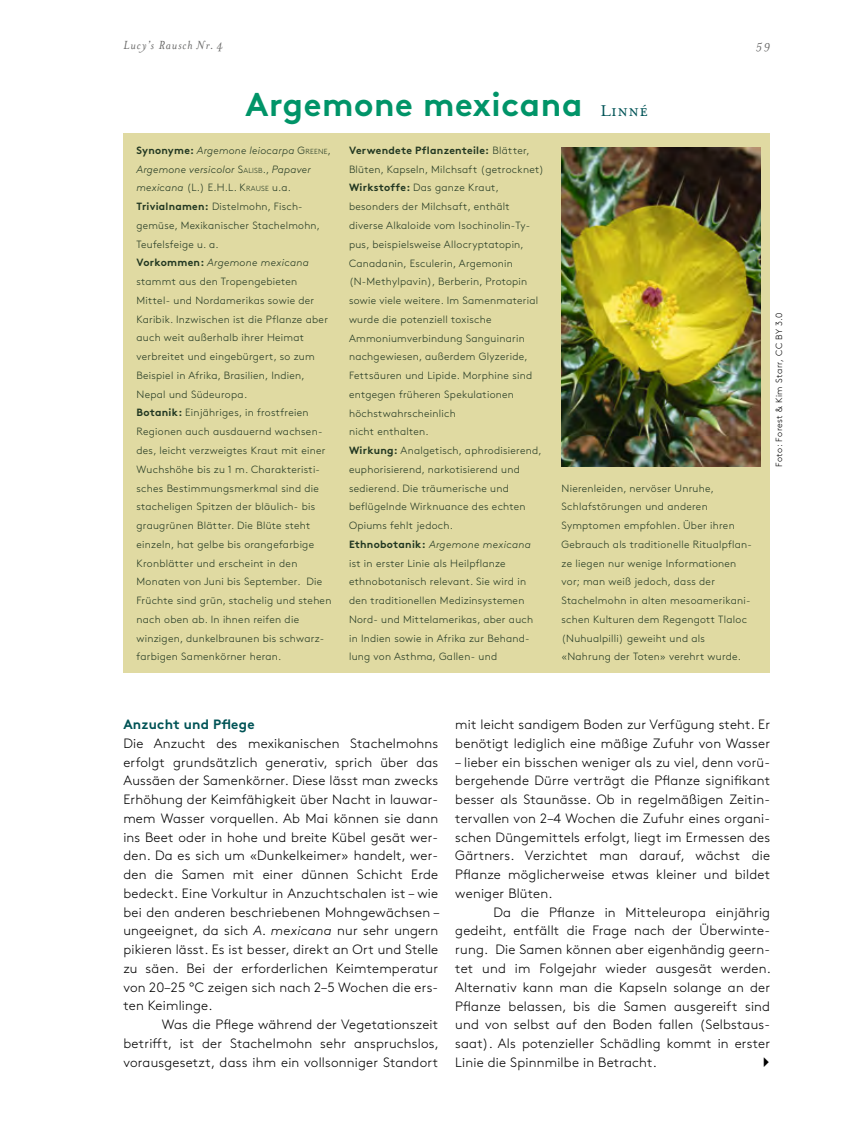
<style>
.page{position:relative;width:851px;height:1127px;background:#fff}
.page>*{position:absolute;margin:0;border:0;box-sizing:border-box;transform-origin:0 0}
.t1{font:700 33px "Brown Std";letter-spacing:.02em;color:#009468}
.t2{font:300 13.5px/18.8px "Brown Std";letter-spacing:.015em;color:#000;text-align:justify}
.t3{font:italic 13.5px "Mrs Eaves";letter-spacing:.06em;color:#686867}
.t4{font:700 13.5px "Brown Std";letter-spacing:.015em;color:#005356}
.t5{font:300 10.5px/18.8px "Brown Std";letter-spacing:.025em;color:#213721}
.t6{font:300 9px "Brown Std";letter-spacing:.05em;color:#000}
.s1{font-family:"Mrs Eaves Small Caps";font-weight:400;font-size:18px;color:#005356}
.s2{font-weight:700}
.s3{font-style:italic}
.s4{font-style:inherit}
.s5{font-size:7.35px}
</style>
<div class="page">
<div style="left:124px;top:133px;width:645px;height:540px;background:#e0daa2"></div>
<img style="left:561px;top:148px;width:199px;height:319px">
<p class="t3" style="left:123px;top:37px;width:101px">Lucy’s Rausch Nr. 4</p>
<p class="t3" style="left:756px;top:37px;width:16px">59</p>
<h1 class="t1" style="left:245px;top:85px;width:404px">Argemone mexicana <span class="s1">Linné</span></h1>
<p class="t5" style="left:136px;top:141px;width:196px"><span class="s2">Synonyme:</span> <span class="s3">Argemone leiocarpa</span> <span class="s4">G</span><span class="s5">REENE</span><span class="s4">, </span><span class="s3">Argemone versicolor</span> <span class="s4">S</span><span class="s5">ALISB</span> <span class="s4">.,</span> <span class="s3">Papaver mexicana</span> <span class="s4">(L.) E.H .L. K</span><span class="s5">RAUSE</span> u.a.<br><span class="s2">Trivialnamen:</span> Distelmohn, Fisch&shy;gemüse, Mexikanischer Stachelmohn, Teufelsfeige u. a.<br><span class="s2">Vorkommen:</span> <span class="s3">Argemone mexicana </span>stammt aus den Tropengebieten Mittel- und Nordamerikas sowie der Karibik. Inzwischen ist die Pflanze aber auch weit außerhalb ihrer Heimat verbreitet und eingebürgert, so zum Beispiel in Afrika, Brasilien, Indien, Nepal und Südeuropa.<br><span class="s2">Botanik:</span> Einjähriges, in frostfreien Regionen auch ausdauernd wachsen&shy;des, leicht verzweigtes Kraut mit einer Wuchshöhe bis zu 1 m. Charakteristi&shy;sches Bestimmungsmerkmal sind die stacheligen Spitzen der bläulich- bis graugrünen Blätter. Die Blüte steht einzeln, hat gelbe bis orangefarbige Kronblätter und erscheint in den Monaten von Juni bis September. Die Früchte sind grün, stachelig und stehen nach oben ab. In ihnen reifen die winzigen, dunkelbraunen bis schwarz&shy;farbigen Samenkörner heran.</p>
<p class="t5" style="left:349px;top:141px;width:196px"><span class="s2">Verwendete Pflanzenteile:</span> Blätter, Blüten, Kapseln, Milchsaft (getrocknet)<br><span class="s2">Wirkstoffe:</span> Das ganze Kraut, besonders der Milchsaft, enthält diverse Alkaloide vom Isochinolin-Ty&shy;pus, beispielsweise Allocryptatopin, Canadanin, Esculerin, Argemonin<br>(N- Methylpavin), Berberin, Protopin sowie viele weitere. Im Samenmaterial wurde die potenziell toxische Ammoniumverbindung Sanguinarin nachgewiesen, außerdem Glyzeride, Fettsäuren und Lipide. Morphine sind entgegen früheren Spekulationen höchstwahrscheinlich<br>nicht enthalten.<br><span class="s2">Wirkung:</span> Analgetisch, aphrodisierend, euphorisierend, narkotisierend und sedierend. Die träumerische und beflügelnde Wirknuance des echten Opiums fehlt jedoch.<br><span class="s2">Ethnobotanik:</span> <span class="s3">Argemone mexicana </span>ist in erster Linie als Heilpflanze ethnobotanisch relevant. Sie wird in den traditionellen Medizinsystemen Nord- und Mittelamerikas, aber auch in Indien sowie in Afrika zur Behand&shy;lung von Asthma, Gallen- und</p>
<p class="t5" style="left:561px;top:479px;width:192px">Nierenleiden, nervöser Unruhe, Schlafstörungen und anderen Symptomen empfohlen. Über ihren Gebrauch als traditionelle Ritualpflan&shy;ze liegen nur wenige Informationen vor; man weiß jedoch, dass der Stachelmohn in alten mesoamerikani&shy;schen Kulturen dem Regengott Tlaloc (Nuhualpilli) geweiht und als «Nahrung der Toten» verehrt wurde.</p>
<p class="t6" style="left:773px;top:466px;width:155px;rotate:-90deg">Foto: Forest &amp; Kim Starr, CC BY 3.0</p>
<p class="t4" style="left:123px;top:716px;width:133px">Anzucht und Pflege</p>
<p class="t2" style="left:123px;top:734px;width:317px">Die Anzucht des mexikanischen Stachelmohns erfolgt grundsätzlich generativ, sprich über das Aussäen der Samenkörner. Diese lässt man zwecks Erhöhung der Keimfähigkeit über Nacht in lauwar&shy;mem Wasser vorquellen. Ab Mai können sie dann ins Beet oder in hohe und breite Kübel gesät wer&shy;den. Da es sich um «Dunkelkeimer» handelt, wer&shy;den die Samen mit einer dünnen Schicht Erde bedeckt. Eine Vorkultur in Anzuchtschalen ist – wie bei den anderen beschriebenen Mohngewächsen – ungeeignet, da sich <span class="s3">A. mexicana</span> nur sehr ungern pikieren lässt. Es ist besser, direkt an Ort und Stelle zu säen. Bei der erforderlichen Keimtemperatur von 20–25 °C zeigen sich nach 2–5 Wochen die ers&shy;ten Keimlinge.</p>
<p class="t2" style="left:123px;top:1015px;width:317px;text-indent:38px">Was die Pflege während der Vegetationszeit betrifft, ist der Stachelmohn sehr anspruchslos, vorausgesetzt, dass ihm ein vollsonniger Standort</p>
<p class="t2" style="left:455px;top:715px;width:316px">mit leicht sandigem Boden zur Verfügung steht. Er benötigt lediglich eine mäßige Zufuhr von Wasser</p>
<p class="t2" style="left:455px;top:753px;width:316px">– lieber ein bisschen weniger als zu viel, denn vorü&shy;bergehende Dürre verträgt die Pflanze signifikant besser als Staunässe. Ob in regelmäßigen Zeitin&shy;tervallen von 2–4 Wochen die Zufuhr eines organi&shy;schen Düngemittels erfolgt, liegt im Ermessen des Gärtners. Verzichtet man darauf, wächst die Pflanze möglicherweise etwas kleiner und bildet weniger Blüten.</p>
<p class="t2" style="left:455px;top:903px;width:317px;text-indent:38px">Da die Pflanze in Mitteleuropa einjährig gedeiht, entfällt die Frage nach der Überwinte&shy;rung. Die Samen können aber eigenhändig geern&shy;tet und im Folgejahr wieder ausgesät werden.<br>Alternativ kann man die Kapseln solange an der Pflanze belassen, bis die Samen ausgereift sind und von selbst auf den Boden fallen (Selbstaus&shy;saat). Als potenzieller Schädling kommt in erster Linie die Spinnmilbe in Betracht.</p>
</div>
